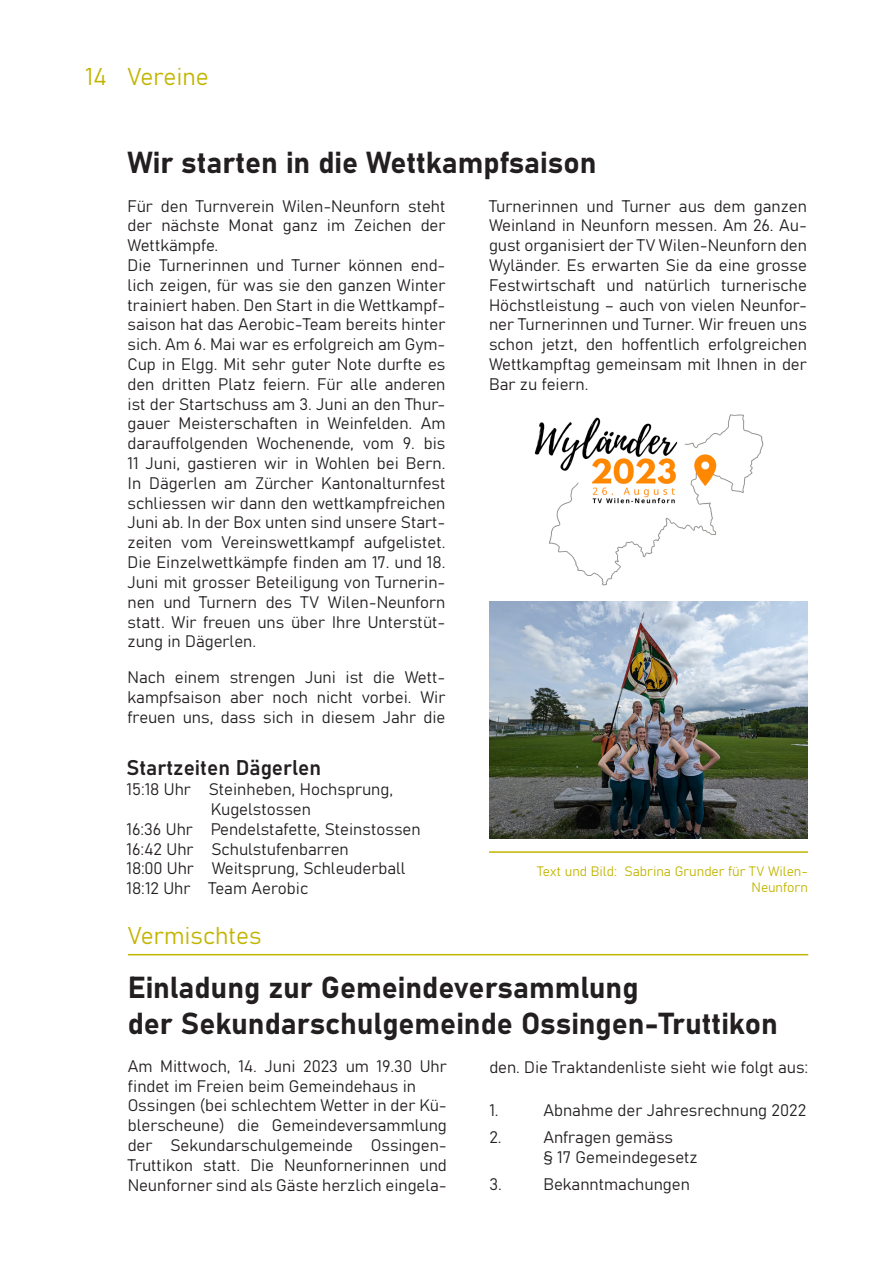
<style>
.page{position:relative;width:893px;height:1263px;background:#fff}
.page>*{position:absolute;margin:0;border:0;box-sizing:border-box;transform-origin:0 0}
.t1{font:30px/36px "Bahnschrift";color:#231f20}
.t2{font:24px "Bahnschrift";color:#c2b501}
.t3{font:21px "Bahnschrift";color:#231f20}
.t4{font:16.5px/19.8px "Bahnschrift";color:#231f20;text-align:justify}
.Lauftext_Artikel{font:13.5px "Bahnschrift";color:#c2b501}
</style>
<div class="page">
<img style="left:534px;top:414px;width:230px;height:172px">
<img style="left:489px;top:602px;width:319px;height:237px">
<hr style="left:489px;top:851px;width:319px;height:2px;background:#c2b501">
<hr style="left:128px;top:954px;width:680px;height:1px;background:#c2b501">
<p class="t2" style="left:85px;top:58px;width:125px">14 Vereine</p>
<p class="t1" style="left:127px;top:142px;width:471px">Wir starten in die Wettkampfsaison</p>
<p class="t4" style="left:128px;top:195px;width:319px">Für den Turnverein Wilen-Neunforn steht der nächste Monat ganz im Zeichen der Wettkämpfe.</p>
<p class="t4" style="left:128px;top:254px;width:319px">Die Turnerinnen und Turner können end&shy;lich zeigen, für was sie den ganzen Winter trainiert haben. Den Start in die Wettkampf&shy;saison hat das Aerobic-Team bereits hinter sich. Am 6. Mai war es erfolgreich am Gym-Cup in Elgg. Mit sehr guter Note durfte es den dritten Platz feiern. Für alle anderen ist der Startschuss am 3. Juni an den Thur&shy;gauer Meisterschaften in Weinfelden. Am darauffolgenden Wochenende, vom 9. bis 11 Juni, gastieren wir in Wohlen bei Bern.<br>In Dägerlen am Zürcher Kantonalturnfest schliessen wir dann den wettkampfreichen Juni ab. In der Box unten sind unsere Start&shy;zeiten vom Vereinswettkampf aufgelistet.<br>Die Einzelwettkämpfe finden am 17. und 18.<br>Juni mit grosser Beteiligung von Turnerin&shy;nen und Turnern des TV Wilen-Neunforn statt. Wir freuen uns über Ihre Unterstüt&shy;zung in Dägerlen.</p>
<p class="t4" style="left:128px;top:666px;width:319px">Nach einem strengen Juni ist die Wett&shy;kampfsaison aber noch nicht vorbei. Wir freuen uns, dass sich in diesem Jahr die</p>
<p class="t4" style="left:489px;top:195px;width:319px">Turnerinnen und Turner aus dem ganzen Weinland in Neunforn messen. Am 26. Au&shy;gust organisiert der TV Wilen-Neunforn den Wyländer. Es erwarten Sie da eine grosse Festwirtschaft und natürlich turnerische Höchstleistung – auch von vielen Neunfor&shy;ner Turnerinnen und Turner. Wir freuen uns schon jetzt, den hoffentlich erfolgreichen Wettkampftag gemeinsam mit Ihnen in der Bar zu feiern.</p>
<p class="t3" style="left:127px;top:752px;width:196px">Startzeiten Dägerlen</p>
<p class="t4" style="left:127px;top:778px;width:268px">15:18 Uhr Steinheben, Hochsprung,</p>
<p class="t4" style="left:211px;top:798px;width:102px">Kugelstossen</p>
<p class="t4" style="left:127px;top:818px;width:296px">16:36 Uhr Pendelstafette, Steinstossen</p>
<p class="t4" style="left:127px;top:838px;width:224px">16:42 Uhr Schulstufenbarren</p>
<p class="t4" style="left:127px;top:858px;width:281px">18:00 Uhr Weitsprung, Schleuderball</p>
<p class="t4" style="left:127px;top:877px;width:183px">18:12 Uhr Team Aerobic</p>
<p class="t2" style="left:128px;top:918px;width:135px">Vermischtes</p>
<p class="Lauftext_Artikel" style="left:537px;top:860px;width:272px">Text und Bild: Sabrina Grunder für TV Wilen-</p>
<p class="Lauftext_Artikel" style="left:752px;top:877px;width:58px">Neunforn</p>
<p class="t1" style="left:128px;top:967px;width:652px">Einladung zur Gemeindeversammlung<br>der Sekundarschulgemeinde Ossingen-Truttikon</p>
<p class="t4" style="left:128px;top:1055px;width:321px">Am Mittwoch, 14. Juni 2023 um 19.30 Uhr findet im Freien beim Gemeindehaus in</p>
<p class="t4" style="left:128px;top:1095px;width:321px">Ossingen (bei schlechtem Wetter in der Kü&shy;blerscheune) die Gemeindeversammlung der Sekundarschulgemeinde Ossingen-Truttikon statt. Die Neunfornerinnen und Neunforner sind als Gäste herzlich eingela-</p>
<p class="t4" style="left:489px;top:1056px;width:320px">den. Die Traktandenliste sieht wie folgt aus:</p>
<p class="t4" style="left:489px;top:1099px;width:11px">1.</p>
<p class="t4" style="left:543px;top:1099px;width:264px">Abnahme der Jahresrechnung 2022</p>
<p class="t4" style="left:489px;top:1126px;width:14px">2.</p>
<p class="t4" style="left:543px;top:1126px;width:131px">Anfragen gemäss</p>
<p class="t4" style="left:543px;top:1146px;width:156px">§ 17 Gemeindegesetz</p>
<p class="t4" style="left:489px;top:1173px;width:14px">3.</p>
<p class="t4" style="left:543px;top:1173px;width:148px">Bekanntmachungen</p>
</div>
